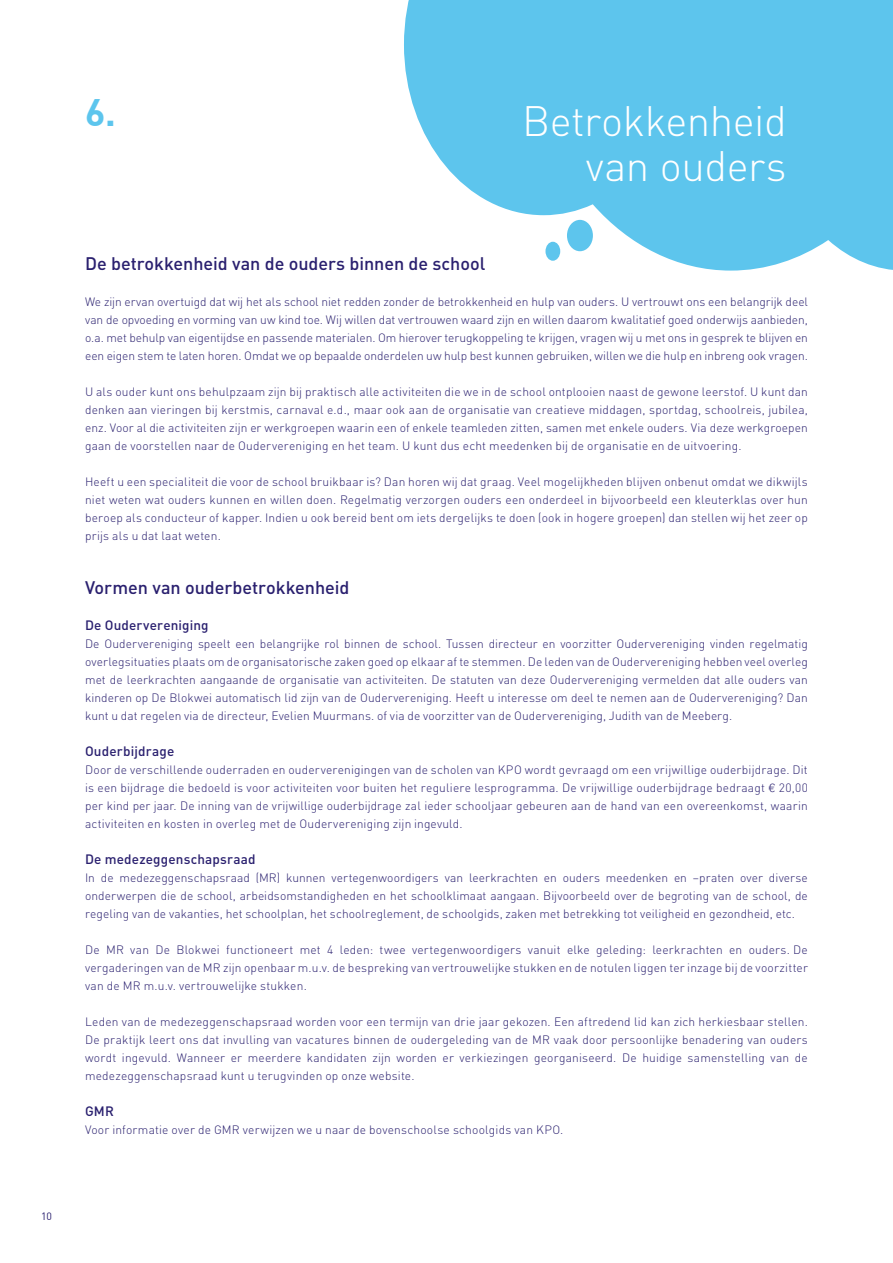
<style>
.page{position:relative;width:893px;height:1263px;background:#fff}
.page>*{position:absolute;margin:0;border:0;box-sizing:border-box;transform-origin:0 0}
.t1{font:300 42px/45px "DIN Pro";letter-spacing:-.01em;color:#fff;text-align:right}
.t2{font:37.5px "DIN Bold";color:#5dc5ed}
.t3{font:500 18px "DIN Pro";letter-spacing:-.005em;color:#2a206f}
.t4{font:500 13.5px "DIN Pro";letter-spacing:.01em;color:#2a206f}
.t5{font:300 12px/18px "DIN Pro";letter-spacing:.015em;color:#2a206f;text-align:justify}
.t6{font:10.5px "DIN";color:#2a206f}
.s1{font-family:"Helvetica"}
</style>
<div class="page">
<svg style="left:404px;top:0;width:489px;height:271px;background:#75cdef"></svg>
<div style="left:545px;top:242px;width:15px;height:19px;background:#5dc5ed;border-radius:50%"></div>
<p class="t6" style="left:41px;top:1210px;width:12px">10</p>
<h2 class="t2" style="left:85px;top:88px;width:32px">6.</h2>
<h1 class="t1" style="left:522px;top:97px;width:266px">Betrokkenheid van ouders</h1>
<h3 class="t3" style="left:85px;top:251px;width:402px">De betrokkenheid van de ouders binnen de school</h3>
<p class="t5" style="left:85px;top:292px;width:724px">We zijn ervan overtuigd dat wij het als school niet redden zonder de betrokkenheid en hulp van ouders. U vertrouwt ons een belangrijk deel van de opvoeding en vorming van uw kind toe. Wij willen dat vertrouwen waard zijn en willen daarom kwalitatief goed onderwijs aanbieden, o.a. met behulp van eigentijdse en passende materialen. Om hierover terugkoppeling te krijgen, vragen wij u met ons in gesprek te blijven en een eigen stem te laten horen. Omdat we op bepaalde onderdelen uw hulp best kunnen gebruiken, willen we die hulp en inbreng ook vragen.</p>
<p class="t5" style="left:85px;top:382px;width:724px">U als ouder kunt ons behulpzaam zijn bij praktisch alle activiteiten die we in de school ontplooien naast de gewone leerstof. U kunt dan denken aan vieringen bij kerstmis, carnaval e.d., maar ook aan de organisatie van creatieve middagen, sportdag, schoolreis, jubilea, enz. Voor al die activiteiten zijn er werkgroepen waarin een of enkele teamleden zitten, samen met enkele ouders. Via deze werkgroepen gaan de voorstellen naar de Oudervereniging en het team. U kunt dus echt meedenken bij de organisatie en de uitvoering.</p>
<p class="t5" style="left:85px;top:472px;width:724px">Heeft u een specialiteit die voor de school bruikbaar is? Dan horen wij dat graag. Veel mogelijkheden blijven onbenut omdat we dikwijls niet weten wat ouders kunnen en willen doen. Regelmatig verzorgen ouders een onderdeel in bijvoorbeeld een kleuterklas over hun beroep als conducteur of kapper. Indien u ook bereid bent om iets dergelijks te doen (ook in hogere groepen) dan stellen wij het zeer op prijs als u dat laat weten.</p>
<h3 class="t3" style="left:85px;top:575px;width:266px">Vormen van ouderbetrokkenheid</h3>
<p class="t4" style="left:85px;top:616px;width:125px">De Oudervereniging</p>
<p class="t5" style="left:85px;top:634px;width:724px">De Oudervereniging speelt een belangrijke rol binnen de school. Tussen directeur en voorzitter Oudervereniging vinden regelmatig overlegsituaties plaats om de organisatorische zaken goed op elkaar af te stemmen. De leden van de Oudervereniging hebben veel overleg met de leerkrachten aangaande de organisatie van activiteiten. De statuten van deze Oudervereniging vermelden dat alle ouders van kinderen op De Blokwei automatisch lid zijn van de Oudervereniging. Heeft u interesse om deel te nemen aan de Oudervereniging? Dan kunt u dat regelen via de directeur, Evelien Muurmans. of via de voorzitter van de Oudervereniging, Judith van de Meeberg.</p>
<p class="t4" style="left:85px;top:742px;width:91px">Ouderbijdrage</p>
<p class="t5" style="left:85px;top:760px;width:724px">Door de verschillende ouderraden en ouderverenigingen van de scholen van KPO wordt gevraagd om een vrijwillige ouderbijdrage. Dit is een bijdrage die bedoeld is voor activiteiten voor buiten het reguliere lesprogramma. De vrijwillige ouderbijdrage bedraagt <span class="s1">€</span> 20,00 per kind per jaar. De inning van de vrijwillige ouderbijdrage zal ieder schooljaar gebeuren aan de hand van een overeenkomst, waarin activiteiten en kosten in overleg met de Oudervereniging zijn ingevuld.</p>
<p class="t4" style="left:85px;top:850px;width:172px">De medezeggenschapsraad</p>
<p class="t5" style="left:85px;top:868px;width:724px">In de medezeggenschapsraad (MR) kunnen vertegenwoordigers van leerkrachten en ouders meedenken en –praten over diverse onderwerpen die de school, arbeidsomstandigheden en het schoolklimaat aangaan. Bijvoorbeeld over de begroting van de school, de regeling van de vakanties, het schoolplan, het schoolreglement, de schoolgids, zaken met betrekking tot veiligheid en gezondheid, etc.</p>
<p class="t5" style="left:85px;top:940px;width:724px">De MR van De Blokwei functioneert met 4 leden: twee vertegenwoordigers vanuit elke geleding: leerkrachten en ouders. De vergaderingen van de MR zijn openbaar m.u.v. de bespreking van vertrouwelijke stukken en de notulen liggen ter inzage bij de voorzitter van de MR m.u.v. vertrouwelijke stukken.</p>
<p class="t5" style="left:85px;top:1012px;width:724px">Leden van de medezeggenschapsraad worden voor een termijn van drie jaar gekozen. Een aftredend lid kan zich herkiesbaar stellen.<br>De praktijk leert ons dat invulling van vacatures binnen de oudergeleding van de MR vaak door persoonlijke benadering van ouders wordt ingevuld. Wanneer er meerdere kandidaten zijn worden er verkiezingen georganiseerd. De huidige samenstelling van de medezeggenschapsraad kunt u terugvinden op onze website.</p>
<p class="t4" style="left:85px;top:1102px;width:30px">GMR</p>
<p class="t5" style="left:85px;top:1120px;width:480px">Voor informatie over de GMR verwijzen we u naar de bovenschoolse schoolgids van KPO.</p>
</div>
